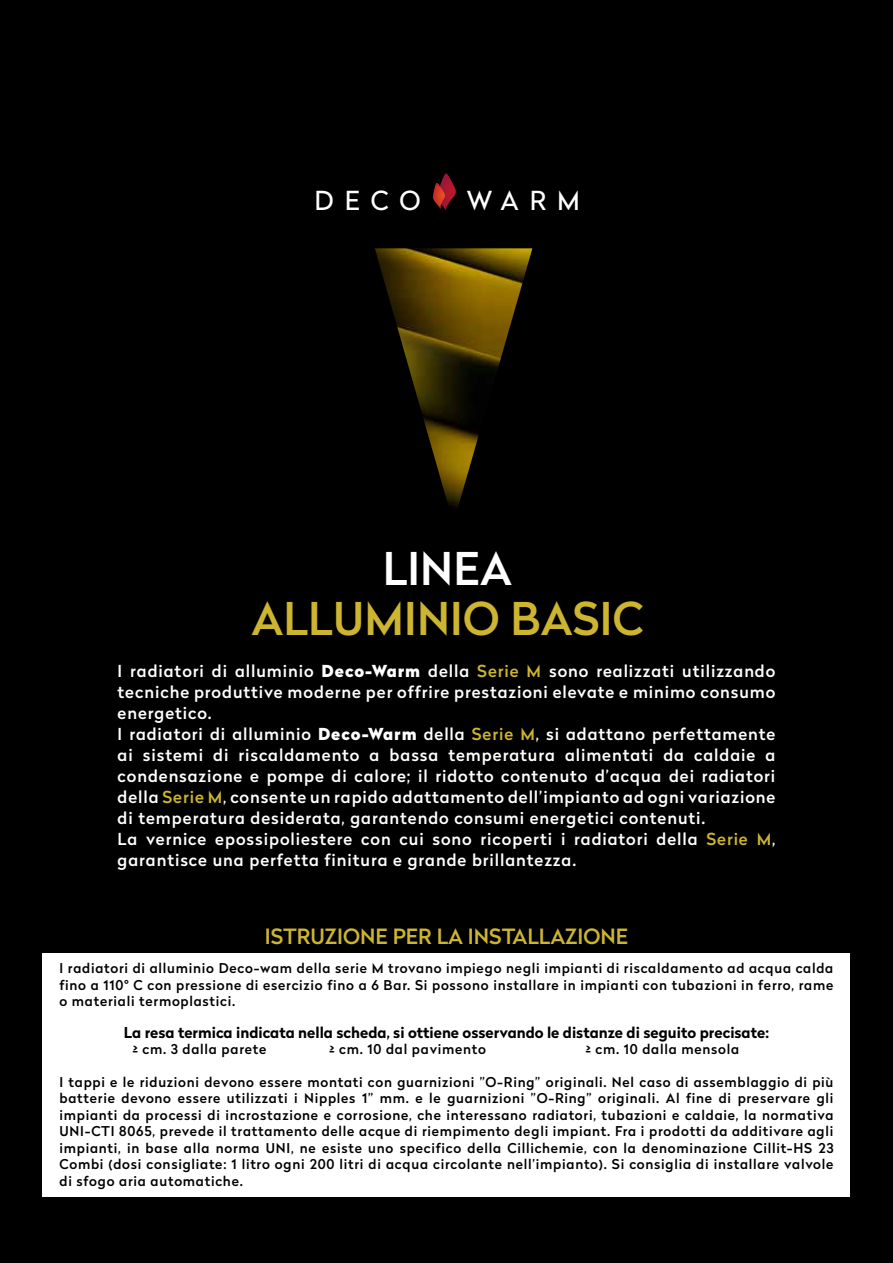
<style>
.page{position:relative;width:893px;height:1263px;background:#000}
.page>*{position:absolute;margin:0;border:0;box-sizing:border-box;transform-origin:0 0}
.t1{font:500 45px "Radikal";letter-spacing:.005em;color:#cdb530}
.t2{font:500 45px "Radikal";letter-spacing:.005em;color:#fff}
.t3{font:26.1px "Radikal";letter-spacing:.42em;color:#fff}
.t4{font:500 21px "Radikal";color:#cdb530}
.t5{font:500 16.5px/21px "Radikal";letter-spacing:.055em;color:#fff}
.t6{font:700 15px "Radikal";color:#000}
.t7{font:500 13.5px/16.5px "Radikal";letter-spacing:.055em;color:#000;text-align:justify}
.s1{font-weight:900}
.s2{color:#cdb530}
</style>
<div class="page">
<svg style="left:433px;top:174px;width:23px;height:37px"></svg>
<img style="left:375px;top:248px;width:157px;height:260px">
<div style="left:43px;top:953px;width:807px;height:244px;background:#fff"></div>
<h2 class="t3" style="left:315px;top:182px;width:107px">DECO</h2>
<h2 class="t3" style="left:467px;top:182px;width:115px">WARM</h2>
<h1 class="t2" style="left:383px;top:536px;width:131px">LINEA</h1>
<h1 class="t1" style="left:251px;top:586px;width:394px">ALLUMINIO BASIC</h1>
<p class="t5" style="left:118px;top:660px;width:659px">I radiatori di alluminio <span class="s1">Deco-Warm</span> della <span class="s2">Serie M</span> sono realizzati utilizzando tecniche produttive moderne per offrire prestazioni elevate e minimo consumo energetico.<br>I radiatori di alluminio <span class="s1">Deco-Warm</span> della <span class="s2">Serie M</span>, si adattano perfettamente ai sistemi di riscaldamento a bassa temperatura alimentati da caldaie a condensazione e pompe di calore; il ridotto contenuto d’acqua dei radiatori della <span class="s2">Serie M</span>, consente un rapido adattamento dell’impianto ad ogni variazione di temperatura desiderata, garantendo consumi energetici contenuti.<br>La vernice epossipoliestere con cui sono ricoperti i radiatori della <span class="s2">Serie M</span>, garantisce una perfetta finitura e grande brillantezza.</p>
<h3 class="t4" style="left:265px;top:921px;width:365px">ISTRUZIONE PER LA INSTALLAZIONE</h3>
<p class="t7" style="left:60px;top:960px;width:775px">I radiatori di alluminio Deco-wam della serie M trovano impiego negli impianti di riscaldamento ad acqua calda fino a 110° C con pressione di esercizio fino a 6 Bar. Si possono installare in impianti con tubazioni in ferro, rame o materiali termoplastici.</p>
<p class="t6" style="left:124px;top:1021px;width:646px">La resa termica indicata nella scheda, si ottiene osservando le distanze di seguito precisate:</p>
<p class="t7" style="left:133px;top:1040px;width:135px">≥ cm. 3 dalla parete</p>
<p class="t7" style="left:330px;top:1040px;width:158px">≥ cm. 10 dal pavimento</p>
<p class="t7" style="left:586px;top:1040px;width:155px">≥ cm. 10 dalla mensola</p>
<p class="t7" style="left:60px;top:1073px;width:775px">I tappi e le riduzioni devono essere montati con guarnizioni ”O-Ring” originali. Nel caso di assemblaggio di più batterie devono essere utilizzati i Nipples 1” mm. e le guarnizioni ”O-Ring” originali. Al fine di preservare gli impianti da processi di incrostazione e corrosione, che interessano radiatori, tubazioni e caldaie, la normativa UNI-CTI 8065, prevede il trattamento delle acque di riempimento degli impiant. Fra i prodotti da additivare agli impianti, in base alla norma UNI, ne esiste uno specifico della Cillichemie, con la denominazione Cillit-HS 23<br>Combi (dosi consigliate: 1 litro ogni 200 litri di acqua circolante nell’impianto). Si consiglia di installare valvole di sfogo aria automatiche.</p>
</div>
